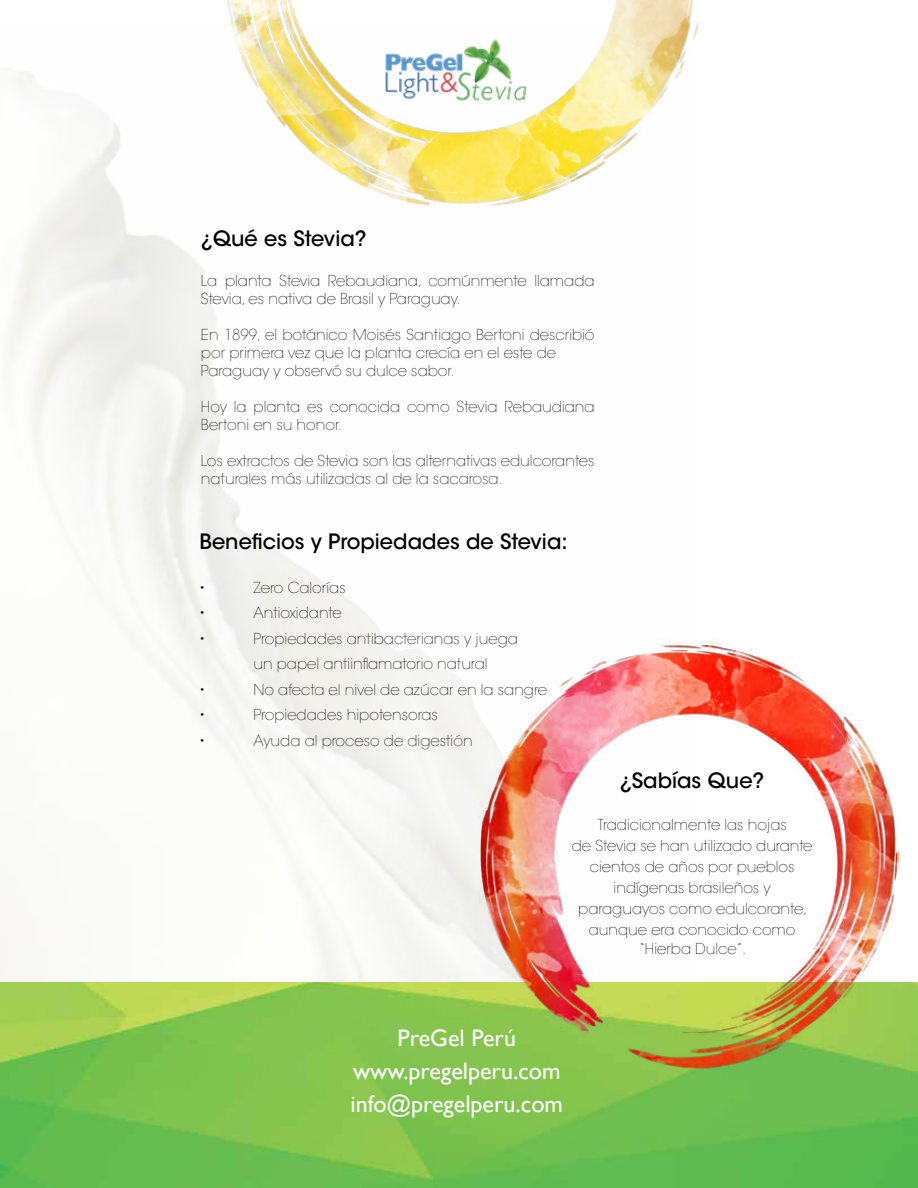
<style>
.page{position:relative;width:918px;height:1188px;background:#fff}
.page>*{position:absolute;margin:0;border:0;box-sizing:border-box;transform-origin:0 0}
.t1{font:24px/33px "Gill Sans";color:#fff;text-align:center}
.t2{font:500 21px "ITC Avant Garde Std";color:#000}
.t3{font:200 15px/21px "ITC Avant Garde Std";color:#000}
</style>
<div class="page">
<img style="left:0;top:72px;width:659px;height:911px">
<img style="left:0;top:983px;width:918px;height:205px">
<img style="left:480px;top:640px;width:419px;height:438px">
<img style="left:175px;top:0;width:524px;height:311px">
<img style="left:382px;top:36px;width:147px;height:68px">
<h2 class="t2" style="left:201px;top:225px;width:167px">¿Qué es Stevia?</h2>
<p class="t3" style="left:201px;top:272px;width:395px;line-height:18px">La planta Stevia Rebaudiana, comúnmente llamada<br>Stevia, es nativa de Brasil y Paraguay.</p>
<p class="t3" style="left:201px;top:326px;width:395px;line-height:18px">En 1899, el botánico Moisés Santiago Bertoni describió por primera vez que la planta crecía en el este de<br>Paraguay y observó su dulce sabor.</p>
<p class="t3" style="left:201px;top:398px;width:395px;line-height:18px">Hoy la planta es conocida como Stevia Rebaudiana<br>Bertoni en su honor.</p>
<p class="t3" style="left:201px;top:452px;width:395px;line-height:18px">Los extractos de Stevia son las alternativas edulcorantes naturales más utilizadas al de la sacarosa.</p>
<h2 class="t2" style="left:199px;top:529px;width:370px">Beneficios y Propiedades de Stevia:</h2>
<p class="t3" style="left:199px;top:577px;width:7px">•</p>
<p class="t3" style="left:253px;top:577px;width:94px">Zero Calorías</p>
<p class="t3" style="left:199px;top:603px;width:7px">•</p>
<p class="t3" style="left:253px;top:603px;width:90px">Antioxidante</p>
<p class="t3" style="left:199px;top:628px;width:7px">•</p>
<p class="t3" style="left:253px;top:626px;width:266px;line-height:25.5px">Propiedades antibacterianas y juega un papel antiinflamatorio natural</p>
<p class="t3" style="left:199px;top:679px;width:7px">•</p>
<p class="t3" style="left:253px;top:679px;width:295px">No afecta el nivel de azúcar en la sangre</p>
<p class="t3" style="left:199px;top:705px;width:7px">•</p>
<p class="t3" style="left:253px;top:705px;width:186px">Propiedades hipotensoras</p>
<p class="t3" style="left:199px;top:730px;width:7px">•</p>
<p class="t3" style="left:253px;top:730px;width:221px">Ayuda al proceso de digestión</p>
<h2 class="t2" style="left:620px;top:767px;width:146px">¿Sabías Que?</h2>
<p class="t3" style="left:572px;top:814px;width:242px;text-align:center">Tradicionalmente las hojas<br>de Stevia se han utilizado durante cientos de años por pueblos indígenas brasileños y paraguayos como edulcorante, aunque era conocido como</p>
<h1 class="t1" style="left:351px;top:1021px;width:214px">PreGel Perú www.pregelperu.com info@pregelperu.com</h1>
<p class="t3" style="left:639px;top:939px;width:109px">“Hierba Dulce”.</p>
</div>
